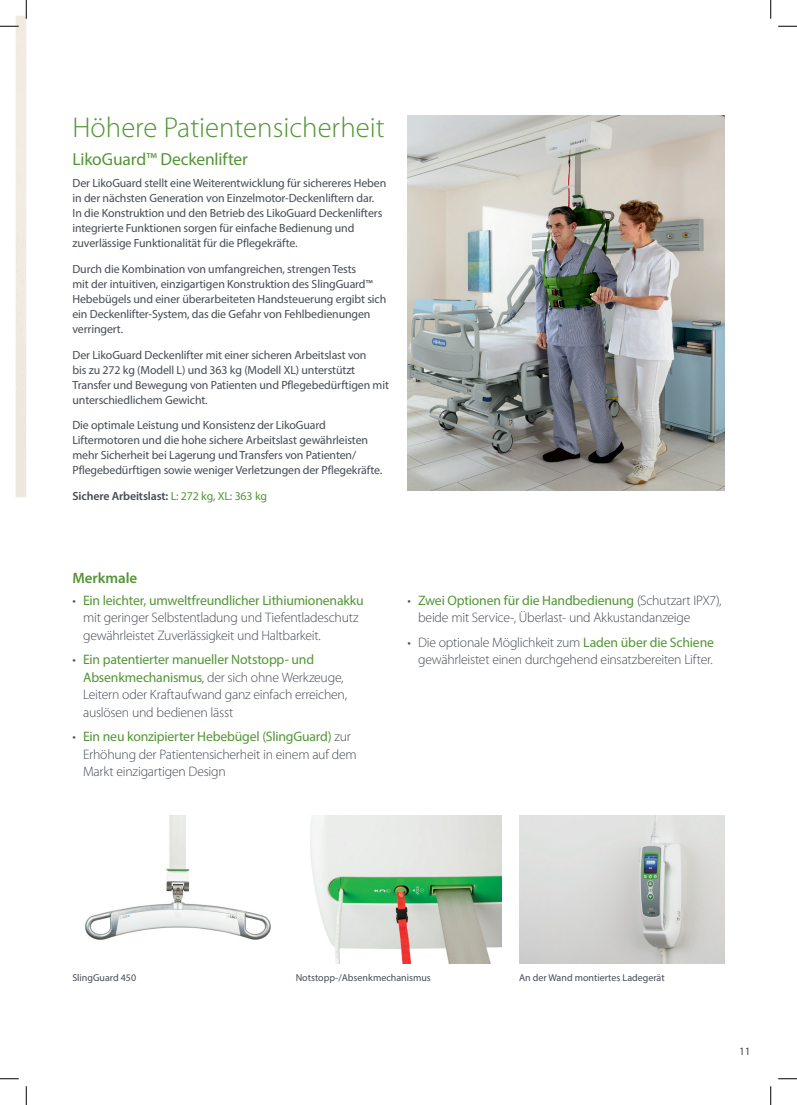
<style>
.page{position:relative;width:797px;height:1105px;background:#fff}
.page>*{position:absolute;margin:0;border:0;box-sizing:border-box;transform-origin:0 0}
.t1{font:300 28.75px "Myriad Pro";color:#529635}
.t2{font:17.5px "Myriad Pro";letter-spacing:-.01em;color:#529635}
.t3{font:600 15px "Myriad Pro";letter-spacing:-.005em;color:#529635}
.t4{font:300 13.75px/17.5px "Myriad Pro";letter-spacing:-.02em;color:#464b54}
.t5{font:11.88px/15px "Myriad Pro";letter-spacing:-.01em;color:#464b54}
.t6{font:600 11.88px "Myriad Pro";letter-spacing:-.01em;color:#464b54}
.t7{font:11.25px "Myriad Pro";color:#464b54}
.t8{font:10px "Myriad Pro";color:#464b54}
.s1{font-weight:400;color:#529635}
</style>
<div class="page">
<img style="left:85px;top:815px;width:186px;height:125px">
<img style="left:310px;top:815px;width:191px;height:148px">
<img style="left:519px;top:815px;width:205px;height:148px">
<img style="left:407px;top:116px;width:317px;height:374px">
<svg style="left:0;top:25px;width:19px;height:2px"></svg>
<svg style="left:778px;top:25px;width:19px;height:2px"></svg>
<svg style="left:0;top:1078px;width:19px;height:1px"></svg>
<svg style="left:778px;top:1078px;width:19px;height:1px"></svg>
<svg style="left:25px;top:0;width:2px;height:19px"></svg>
<svg style="left:25px;top:1086px;width:2px;height:19px"></svg>
<svg style="left:770px;top:0;width:1px;height:19px"></svg>
<svg style="left:770px;top:1086px;width:1px;height:19px"></svg>
<h1 class="t1" style="left:72px;top:112px;width:313px">Höhere Patientensicherheit</h1>
<h2 class="t2" style="left:72px;top:149px;width:177px">LikoGuard™ Deckenlifter</h2>
<p class="t5" style="left:72px;top:176px;width:315px">Der LikoGuard stellt eine Weiterentwicklung für sichereres Heben in der nächsten Generation von Einzelmotor-Deckenliftern dar.<br>In die Konstruktion und den Betrieb des LikoGuard Deckenlifters integrierte Funktionen sorgen für einfache Bedienung und zuverlässige Funktionalität für die Pflegekräfte.</p>
<p class="t5" style="left:72px;top:261px;width:315px">Durch die Kombination von umfangreichen, strengen Tests<br>mit der intuitiven, einzigartigen Konstruktion des SlingGuard™ Hebebügels und einer überarbeiteten Handsteuerung ergibt sich ein Deckenlifter-System, das die Gefahr von Fehlbedienungen verringert.</p>
<p class="t5" style="left:72px;top:347px;width:318px">Der LikoGuard Deckenlifter mit einer sicheren Arbeitslast von<br>bis zu 272 kg (Modell L) und 363 kg (Modell XL) unterstützt Transfer und Bewegung von Patienten und Pflegebedürftigen mit unterschiedlichem Gewicht.</p>
<p class="t5" style="left:72px;top:418px;width:311px">Die optimale Leistung und Konsistenz der LikoGuard Liftermotoren und die hohe sichere Arbeitslast gewährleisten mehr Sicherheit bei Lagerung und Transfers von Patienten/ Pflegebedürftigen sowie weniger Verletzungen der Pflegekräfte.</p>
<p class="t6" style="left:72px;top:488px;width:196px">Sichere Arbeitslast: <span class="s1">L: 272 kg, XL: 363 kg</span></p>
<p class="t3" style="left:72px;top:569px;width:66px">Merkmale</p>
<p class="t4" style="left:83px;top:591px;width:282px;text-indent:-11px">• <span class="s1">Ein leichter, umweltfreundlicher Lithiumionenakku </span>mit geringer Selbstentladung und Tiefentladeschutz gewährleistet Zuverlässigkeit und Haltbarkeit.</p>
<p class="t4" style="left:83px;top:651px;width:265px;text-indent:-11px">• <span class="s1">Ein patentierter manueller Notstopp- und Absenkmechanismus</span>, der sich ohne Werkzeuge, Leitern oder Kraftaufwand ganz einfach erreichen, auslösen und bedienen lässt</p>
<p class="t4" style="left:83px;top:728px;width:275px;text-indent:-11px">• <span class="s1">Ein neu konzipierter Hebebügel (SlingGuard)</span> zur<br>Erhöhung der Patientensicherheit in einem auf dem<br>Markt einzigartigen Design</p>
<p class="t4" style="left:418px;top:591px;width:305px;text-indent:-11px">• <span class="s1">Zwei Optionen für die Handbedienung</span> (Schutzart IPX7), beide mit Service-, Überlast- und Akkustandanzeige</p>
<p class="t4" style="left:407px;top:633px;width:308px;text-align:right">• Die optionale Möglichkeit zum <span class="s1">Laden über die Schiene </span>gewährleistet einen durchgehend einsatzbereiten Lifter.</p>
<p class="t8" style="left:72px;top:971px;width:65px">SlingGuard 450</p>
<p class="t8" style="left:296px;top:971px;width:137px">Notstopp-/Absenkmechanismus</p>
<p class="t8" style="left:519px;top:971px;width:147px">An der Wand montiertes Ladegerät</p>
<p class="t7" style="left:739px;top:1044px;width:13px">11</p>
</div>
